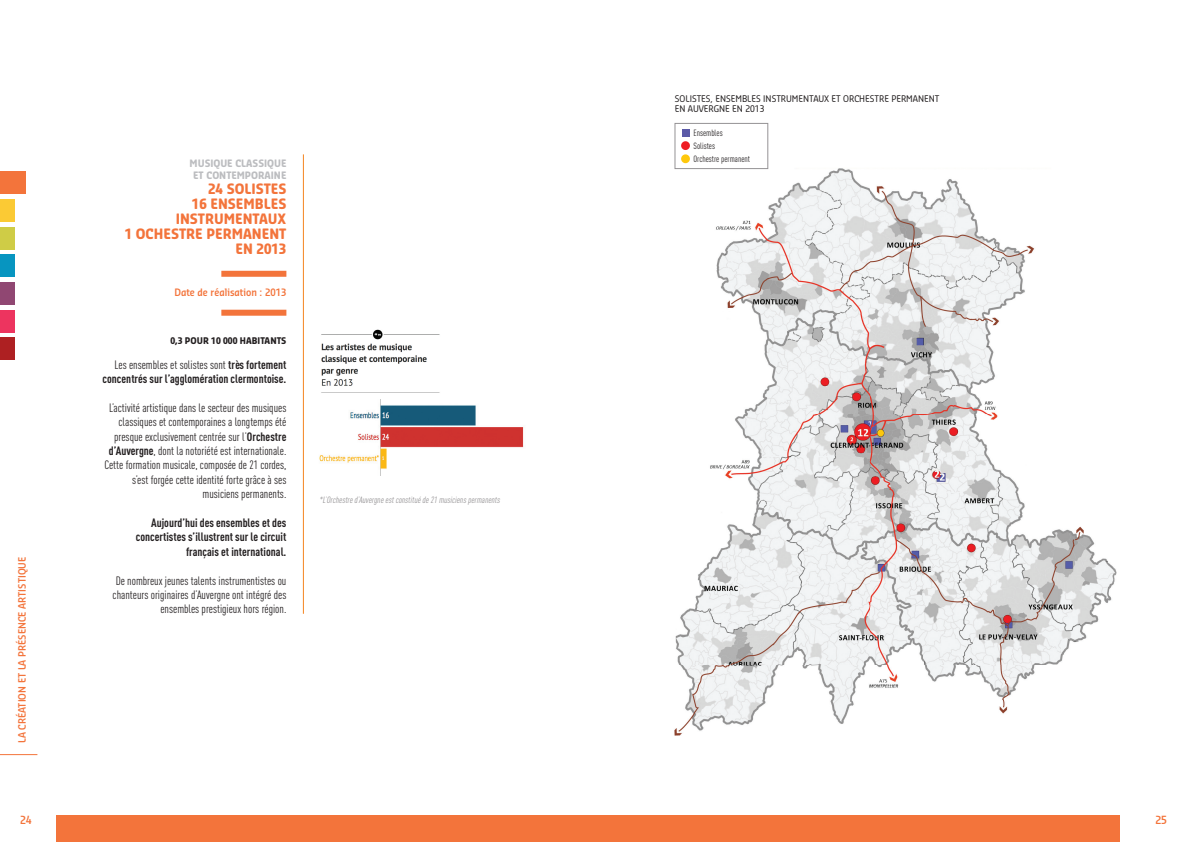
<style>
.page{position:relative;width:1191px;height:842px;background:#fff}
.page>*{position:absolute;margin:0;border:0;box-sizing:border-box;transform-origin:0 0}
.t1{font:700 14px/15px "Sansa Con Soft Std";color:#f3743b;text-align:right}
.t2{font:12px/14.4px "DIN Cond";color:#231f20;text-align:right}
.t3{font:700 12px/14.4px "DIN Cond";color:#231f20;text-align:right}
.t4{font:600 11px "Sansa Con Std";color:#f3743b}
.t5{font:600 10px "Sansa Con Soft Std";color:#f3743b}
.t6{font:700 10px/12px "Sansa Con Soft Std";color:#bcbdc0;text-align:center}
.t7{font:600 10px "Sansa Con Std";color:#f3743b}
.t8{font:9px/10px "Sansa Con Soft Std";color:#231f20}
.t9{font:italic 9px "DIN Cond";color:#959395}
.t10{font:9px/13.1px "DIN Cond";color:#231f20}
.t11{font:700 9px "Sansa Con Soft Std";color:#231f20}
.s1{font-weight:400}
.s2{font-weight:700}
</style>
<div class="page">
<hr style="left:0;top:754px;width:37px;height:1px;background:#f3743b">
<div style="left:0;top:171px;width:26px;height:23px;background:#f3743b"></div>
<div style="left:0;top:199px;width:14px;height:23px;background:#fbca34"></div>
<div style="left:0;top:227px;width:14px;height:23px;background:#cfcc46"></div>
<div style="left:0;top:254px;width:14px;height:23px;background:#0795c0"></div>
<div style="left:0;top:283px;width:14px;height:22px;background:#904772"></div>
<div style="left:0;top:310px;width:14px;height:23px;background:#ed345f"></div>
<div style="left:0;top:337px;width:14px;height:23px;background:#ae2022"></div>
<div style="left:57px;top:815px;width:1063px;height:27px;background:#f3743b"></div>
<img style="left:674px;top:163px;width:443px;height:573px">
<div style="left:682px;top:129px;width:7px;height:7px;background:#5b5aa7"></div>
<div style="left:681px;top:141px;width:9px;height:9px;background:#ee1d23;border-radius:50%"></div>
<div style="left:681px;top:154px;width:9px;height:9px;background:#fec80c;border-radius:50%"></div>
<div style="left:675px;top:123px;width:93px;height:46px;border:1px solid #959395"></div>
<div style="left:221px;top:271px;width:65px;height:6px;background:#f3743b"></div>
<div style="left:221px;top:310px;width:65px;height:6px;background:#f3743b"></div>
<hr style="left:303px;top:154px;width:1px;height:460px;background:#f58420">
<img style="left:321px;top:329px;width:119px;height:64px">
<img style="left:319px;top:399px;width:205px;height:76px">
<p class="t5" style="left:16px;top:743px;width:188px;rotate:-90deg">LA CRÉATION ET LA PRÉSENCE ARTISTIQUE</p>
<p class="t6" style="left:190px;top:157px;width:98px">MUSIQUE CLASSIQUE<br>ET CONTEMPORAINE</p>
<p class="t1" style="left:125px;top:180px;width:163px">24 SOLISTES<br>16 ENSEMBLES<br>INSTRUMENTAUX<br>1 OCHESTRE PERMANENT<br>EN 2013</p>
<p class="t7" style="left:174px;top:286px;width:113px">Date de réalisation : 2013</p>
<p class="t11" style="left:170px;top:335px;width:117px">0,3 POUR 10 000 HABITANTS</p>
<p class="t3" style="left:103px;top:357px;width:185px"><span class="s1">Les ensembles et solistes sont</span> très fortement concentrés sur l’agglomération clermontoise.</p>
<p class="t2" style="left:104px;top:400px;width:183px">L’activité artistique dans le secteur des musiques classiques et contemporaines a longtemps été presque exclusivement centrée sur l’<span class="s2">Orchestre d’Auvergne</span>, dont la notoriété est internationale.<br>Cette formation musicale, composée de 21 cordes, s’est forgée cette identité forte grâce à ses musiciens permanents.</p>
<p class="t3" style="left:136px;top:515px;width:152px">Aujourd’hui des ensembles et des concertistes s’illustrent sur le circuit français et international.</p>
<p class="t2" style="left:113px;top:573px;width:175px">De nombreux jeunes talents instrumentistes ou chanteurs originaires d’Auvergne ont intégré des ensembles prestigieux hors région.</p>
<p class="t9" style="left:319px;top:495px;width:184px">*L’Orchestred’Auvergneestconstituéde21musicienspermanents</p>
<p class="t8" style="left:675px;top:93px;width:266px">SOLISTES, ENSEMBLES INSTRUMENTAUX ET ORCHESTRE PERMANENT<br>EN AUVERGNE EN 2013</p>
<p class="t10" style="left:693px;top:126px;width:58px">Ensembles<br>Solistes<br>Orchestre permanent</p>
<p class="t4" style="left:20px;top:812px;width:13px">24</p>
<p class="t4" style="left:1155px;top:812px;width:13px">25</p>
</div>
